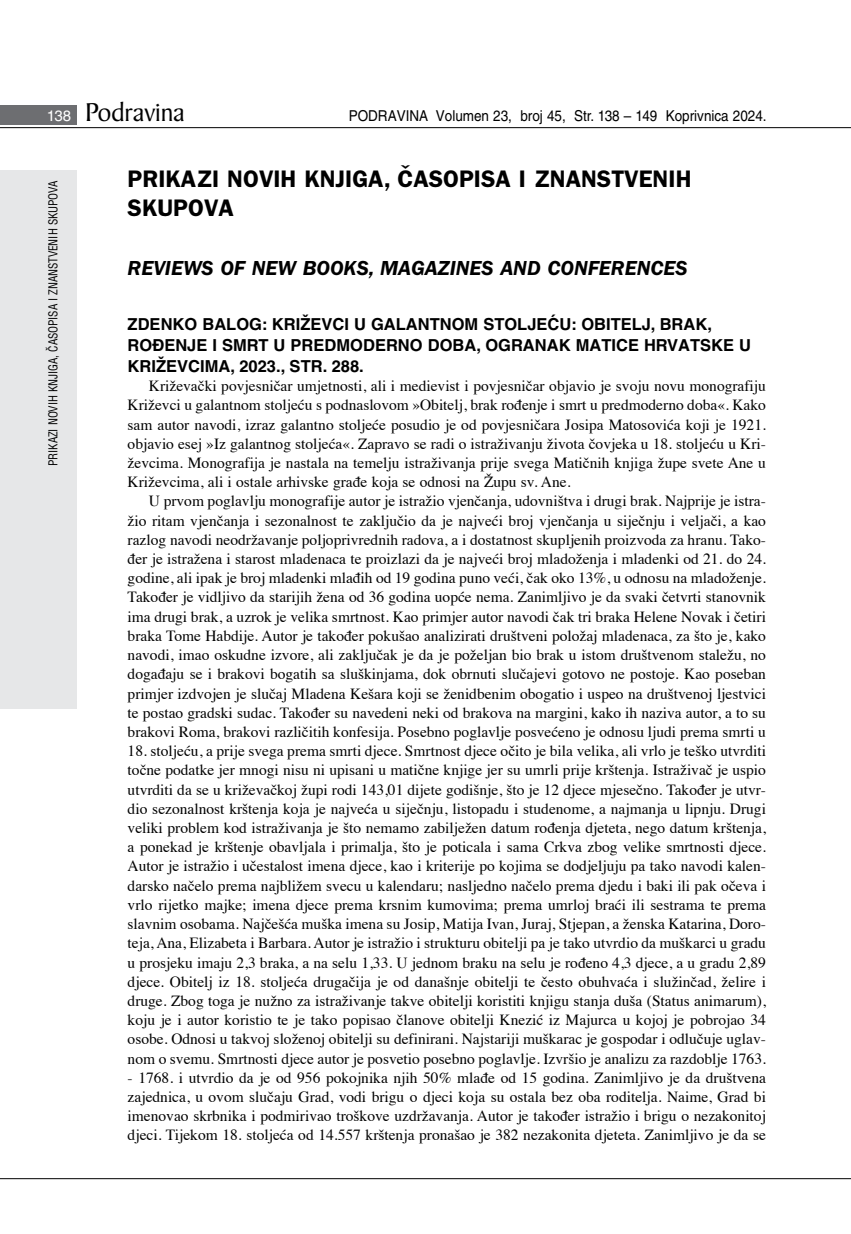
<style>
.page{position:relative;width:851px;height:1234px;background:#fff}
.page>*{position:absolute;margin:0;border:0;box-sizing:border-box;transform-origin:0 0}
.t1{font:27.6px "Baker Signet BT";color:#000}
.t2{font:600 24px/28.8px "ITC Franklin Gothic Skin 29";color:#000}
.t3{font:italic 600 21px "ITC Franklin Gothic Skin 29";color:#000}
.t4{font:700 16.5px/21px "Helvetica LT Skin 29";color:#000}
.t5{font:15.45px/19.2px "Times";color:#000;text-align:justify}
.t6{font:15px "Helvetica LT Skin 29";color:#000;scale:.9 1}
.t7{font:condensed 12px "Helvetica LT Skin 29";letter-spacing:-.005em;color:#000;scale:.95 1}
.s1{font-family:"Helvetica LT Skin 29";font-size:15px;color:#fff}
</style>
<div class="page">
<div style="left:0;top:170px;width:77px;height:538px;background:#e6e7e8"></div>
<div style="left:0;top:105px;width:77px;height:19px;background:#6d6e71"></div>
<hr style="left:0;top:127px;width:850px;height:1px;background:#000">
<hr style="left:0;top:1177px;width:850px;height:1px;background:#000">
<h1 class="t1" style="left:47px;top:95px;width:139px"><span class="s1">138</span> Podravina</h1>
<p class="t6" style="left:348px;top:107px;width:466px">PODRAVINA Volumen 23, broj 45, Str. 138 – 149 Koprivnica 2024.</p>
<p class="t7" style="left:46px;top:466px;width:302px;rotate:-90deg">PRIKAZI NOVIH KNJIGA, ČASOPISA I ZNANSTVENIH SKUPOVA</p>
<h2 class="t2" style="left:128px;top:164px;width:565px">PRIKAZI NOVIH KNJIGA, ČASOPISA I ZNANSTVENIH<br>SKUPOVA</h2>
<h3 class="t3" style="left:128px;top:256px;width:561px">REVIEWS OF NEW BOOKS, MAGAZINES AND CONFERENCES</h3>
<p class="t4" style="left:128px;top:313px;width:624px">ZDENKO BALOG: KRIŽEVCI U GALANTNOM STOLJEĆU: OBITELJ, BRAK,<br>ROĐENJE I SMRT U PREDMODERNO DOBA, OGRANAK MATICE HRVATSKE U<br>KRIŽEVCIMA, 2023., STR. 288.</p>
<p class="t5" style="left:128px;top:375px;width:639px;text-indent:21px">Križevački povjesničar umjetnosti, ali i medievist i povjesničar objavio je svoju novu monografiju Križevci u galantnom stoljeću s podnaslovom »Obitelj, brak rođenje i smrt u predmoderno doba«. Kako sam autor navodi, izraz galantno stoljeće posudio je od povjesničara Josipa Matosovića koji je 1921. objavio esej »Iz galantnog stoljeća«. Zapravo se radi o istraživanju života čovjeka u 18. stoljeću u Kri&shy;ževcima. Monografija je nastala na temelju istraživanja prije svega Matičnih knjiga župe svete Ane u Križevcima, ali i ostale arhivske građe koja se odnosi na Župu sv. Ane.</p>
<p class="t5" style="left:128px;top:490px;width:639px;text-indent:21px">U prvom poglavlju monografije autor je istražio vjenčanja, udovništva i drugi brak. Najprije je istra&shy;žio ritam vjenčanja i sezonalnost te zaključio da je najveći broj vjenčanja u siječnju i veljači, a kao razlog navodi neodržavanje poljoprivrednih radova, a i dostatnost skupljenih proizvoda za hranu. Tako&shy;đer je istražena i starost mladenaca te proizlazi da je najveći broj mladoženja i mladenki od 21. do 24. godine, ali ipak je broj mladenki mlađih od 19 godina puno veći, čak oko 13%, u odnosu na mladoženje.<br>Također je vidljivo da starijih žena od 36 godina uopće nema. Zanimljivo je da svaki četvrti stanovnik ima drugi brak, a uzrok je velika smrtnost. Kao primjer autor navodi čak tri braka Helene Novak i četiri braka Tome Habdije. Autor je također pokušao analizirati društveni položaj mladenaca, za što je, kako navodi, imao oskudne izvore, ali zaključak je da je poželjan bio brak u istom društvenom staležu, no događaju se i brakovi bogatih sa sluškinjama, dok obrnuti slučajevi gotovo ne postoje. Kao poseban primjer izdvojen je slučaj Mladena Kešara koji se ženidbenim obogatio i uspeo na društvenoj ljestvici te postao gradski sudac. Također su navedeni neki od brakova na margini, kako ih naziva autor, a to su brakovi Roma, brakovi različitih konfesija. Posebno poglavlje posvećeno je odnosu ljudi prema smrti u</p>
<p class="t5" style="left:128px;top:740px;width:639px">18. stoljeću, a prije svega prema smrti djece. Smrtnost djece očito je bila velika, ali vrlo je teško utvrditi točne podatke jer mnogi nisu ni upisani u matične knjige jer su umrli prije krštenja. Istraživač je uspio utvrditi da se u križevačkoj župi rodi 143,01 dijete godišnje, što je 12 djece mjesečno. Također je utvr&shy;dio sezonalnost krštenja koja je najveća u siječnju, listopadu i studenome, a najmanja u lipnju. Drugi veliki problem kod istraživanja je što nemamo zabilježen datum rođenja djeteta, nego datum krštenja, a ponekad je krštenje obavljala i primalja, što je poticala i sama Crkva zbog velike smrtnosti djece.<br>Autor je istražio i učestalost imena djece, kao i kriterije po kojima se dodjeljuju pa tako navodi kalen&shy;darsko načelo prema najbližem svecu u kalendaru; nasljedno načelo prema djedu i baki ili pak očeva i vrlo rijetko majke; imena djece prema krsnim kumovima; prema umrloj braći ili sestrama te prema slavnim osobama. Najčešća muška imena su Josip, Matija Ivan, Juraj, Stjepan, a ženska Katarina, Doro&shy;teja, Ana, Elizabeta i Barbara. Autor je istražio i strukturu obitelji pa je tako utvrdio da muškarci u gradu u prosjeku imaju 2,3 braka, a na selu 1,33. U jednom braku na selu je rođeno 4,3 djece, a u gradu 2,89 djece. Obitelj iz 18. stoljeća drugačija je od današnje obitelji te često obuhvaća i služinčad, želire i druge. Zbog toga je nužno za istraživanje takve obitelji koristiti knjigu stanja duša (Status animarum), koju je i autor koristio te je tako popisao članove obitelji Knezić iz Majurca u kojoj je pobrojao 34 osobe. Odnosi u takvoj složenoj obitelji su definirani. Najstariji muškarac je gospodar i odlučuje uglav&shy;nom o svemu. Smrtnosti djece autor je posvetio posebno poglavlje. Izvršio je analizu za razdoblje 1763.</p>
<p class="t5" style="left:128px;top:1066px;width:639px">- 1768. i utvrdio da je od 956 pokojnika njih 50% mlađe od 15 godina. Zanimljivo je da društvena zajednica, u ovom slučaju Grad, vodi brigu o djeci koja su ostala bez oba roditelja. Naime, Grad bi imenovao skrbnika i podmirivao troškove uzdržavanja. Autor je također istražio i brigu o nezakonitoj djeci. Tijekom 18. stoljeća od 14.557 krštenja pronašao je 382 nezakonita djeteta. Zanimljivo je da se</p>
</div>
